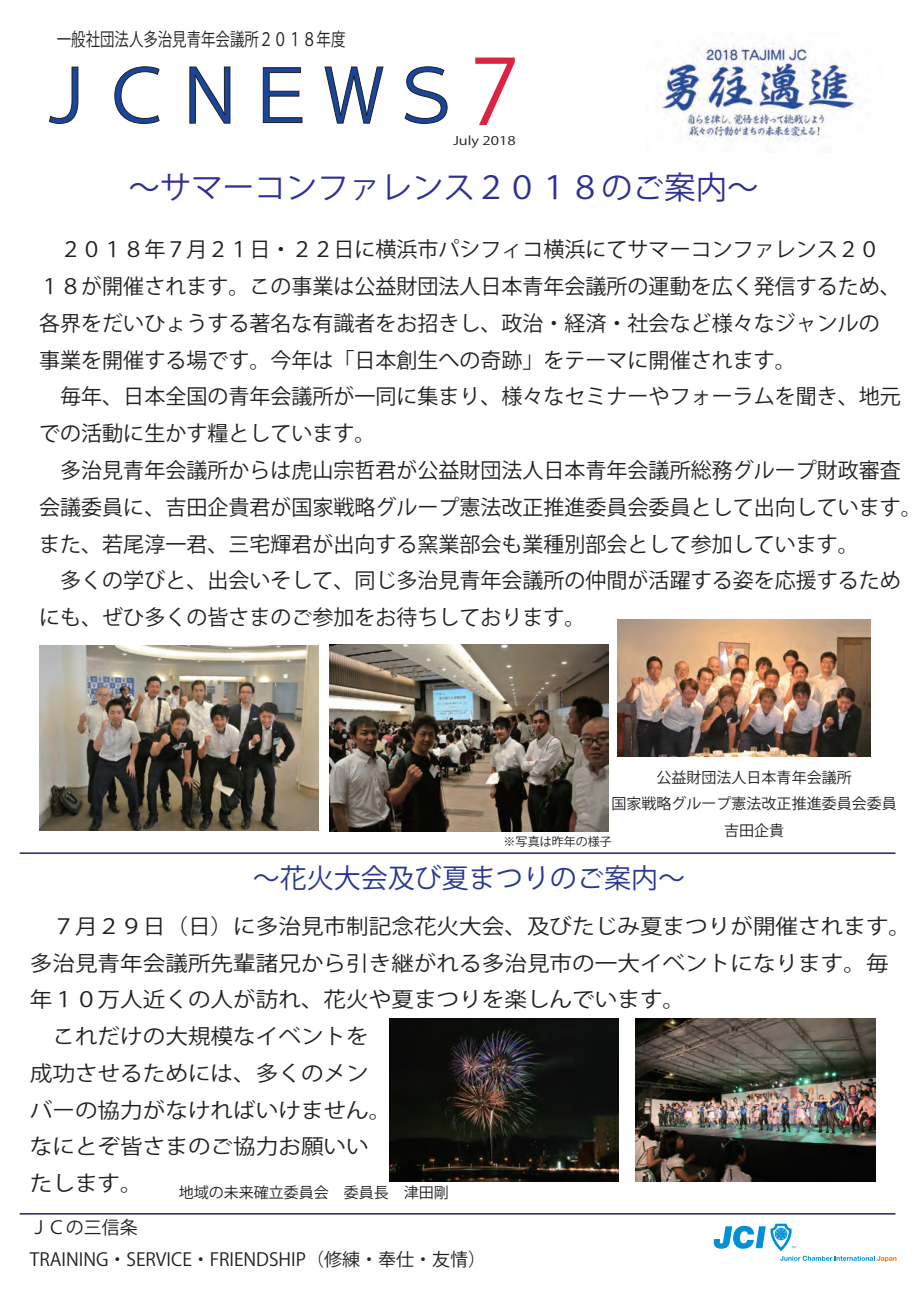
<style>
.page{position:relative;width:919px;height:1289px;background:#fff}
.page>*{position:absolute;margin:0;border:0;box-sizing:border-box;transform-origin:0 0}
.t1{font:90px "Koz Go Pr 6 N";color:#dd2341}
.t2{font:72px "Koz Go Pr 6 N";color:#18469d}
.t3{font:31.5px "Koz Go Pr 6 N Bold 90 ms RKSJ H";color:#2e3092}
.t4{font:27px "Koz Go Pr 6 N Bold 90 ms RKSJ H";color:#283890}
.t5{font:21px/36.8px "Koz Go Pr 6 N";color:#231f20}
.t6{font:21px/36.8px "Koz Go Pr 6 N";color:#231f20;scale:1.08 1}
.t7{font:18.3px "Koz Go Pr 6 N";color:#231f20;scale:.79 1}
.t8{font:18px/31.5px "Koz Go Pr 6 N";color:#231f20}
.t9{font:15px/26.2px "Koz Go Pr 6 N";color:#231f20;text-align:center}
.t10{font:12px "Koz Go Pr 6 N";color:#231f20}
.t11{font:11.85px "Koz Go Pr 6 N";color:#231f20;scale:1.26 1}
</style>
<div class="page">
<img style="left:646px;top:42px;width:210px;height:111px">
<svg style="left:713px;top:1223px;width:183px;height:38px"></svg>
<svg style="left:49px;top:67px;width:29px;height:57px"></svg>
<svg style="left:114px;top:66px;width:45px;height:58px"></svg>
<svg style="left:189px;top:66px;width:41px;height:58px"></svg>
<svg style="left:263px;top:67px;width:39px;height:56px"></svg>
<svg style="left:324px;top:67px;width:59px;height:57px"></svg>
<svg style="left:404px;top:66px;width:43px;height:58px"></svg>
<hr style="left:20px;top:1212px;width:875px;height:2px;background:#252161">
<hr style="left:20px;top:852px;width:875px;height:2px;background:#252161">
<img style="left:39px;top:645px;width:279px;height:185px">
<img style="left:329px;top:644px;width:279px;height:187px">
<img style="left:617px;top:620px;width:253px;height:136px">
<img style="left:389px;top:1018px;width:229px;height:163px">
<img style="left:635px;top:1018px;width:240px;height:163px">
<p class="t7" style="left:57px;top:29px;width:367px">一般社団法人多治見青年会議所２０１８年度</p>
<h2 class="t2" style="left:30px;top:56px;width:434px">ＪＣＮＥＷＳ</h2>
<h1 class="t1" style="left:469px;top:41px;width:51px">7</h1>
<p class="t11" style="left:453px;top:134px;width:51px">July 2018</p>
<h3 class="t3" style="left:128px;top:170px;width:632px">～サマーコンファレンス２０１８のご案内～</h3>
<p class="t5" style="left:39px;top:232px;width:884px">　２０１８年７月２１日・２２日に横浜市パシフィコ横浜にてサマーコンファレンス２０<br>１８が開催されます。この事業は公益財団法人日本青年会議所の運動を広く発信するため、各界をだいひょうする著名な有識者をお招きし、政治・経済・社会など様々なジャンルの<br>事業を開催する場です。今年は「日本創生への奇跡」をテーマに開催されます。<br>　毎年、日本全国の青年会議所が一同に集まり、様々なセミナーやフォーラムを聞き、地元での活動に生かす糧としています。<br>　多治見青年会議所からは虎山宗哲君が公益財団法人日本青年会議所総務グループ財政審査会議委員に、吉田企貴君が国家戦略グループ憲法改正推進委員会委員として出向しています。また、若尾淳一君、三宅輝君が出向する窯業部会も業種別部会として参加しています。<br>　多くの学びと、出会いそして、同じ多治見青年会議所の仲間が活躍する姿を応援するためにも、ぜひ多くの皆さまのご参加をお待ちしております。</p>
<p class="t9" style="left:611px;top:764px;width:287px">公益財団法人日本青年会議所<br>国家戦略グループ憲法改正推進委員会委員吉田企貴</p>
<p class="t4" style="left:253px;top:863px;width:433px">～花火大会及び夏まつりのご案内～</p>
<p class="t10" style="left:503px;top:835px;width:109px">※写真は昨年の様子</p>
<p class="t6" style="left:30px;top:908px;width:817px">　７月２９日（日）に多治見市制記念花火大会、及びたじみ夏まつりが開催されます。多治見青年会議所先輩諸兄から引き継がれる多治見市の一大イベントになります。毎年１０万人近くの人が訪れ、花火や夏まつりを楽しんでいます。<br>　これだけの大規模なイベントを<br>成功させるためには、多くのメン<br>バーの協力がなければいけません。<br>なにとぞ皆さまのご協力お願いい<br>たします。</p>
<p class="t9" style="left:179px;top:1179px;width:271px">地域の未来確立委員会　委員長　津田剛</p>
<p class="t8" style="left:30px;top:1212px;width:458px">ＪＣの三信条<br>TRAINING・SERVICE・FRIENDSHIP（修練・奉仕・友情）</p>
</div>
